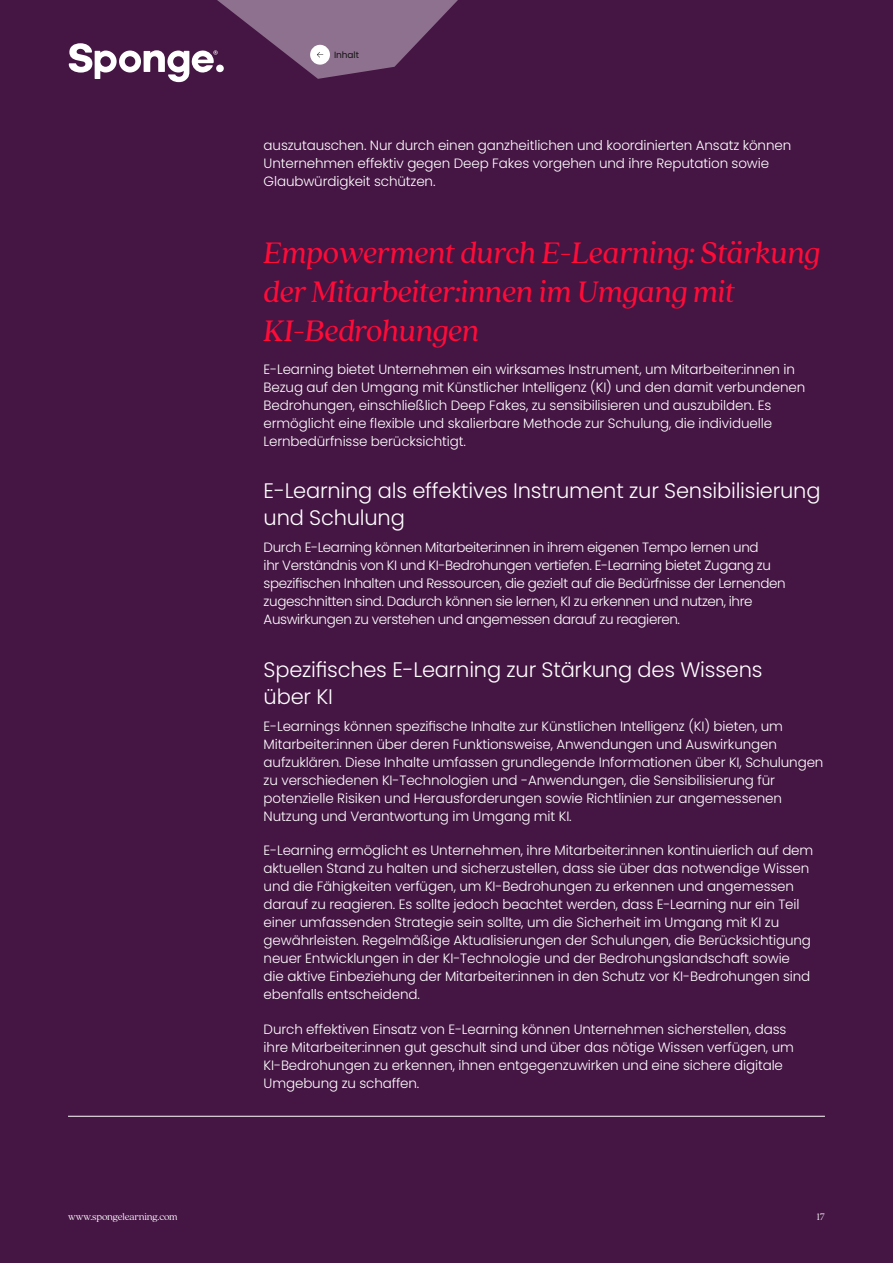
<style>
.page{position:relative;width:893px;height:1263px;background:#451544}
.page>*{position:absolute;margin:0;border:0;box-sizing:border-box;transform-origin:0 0}
.t1{font:italic 33px/39px "Quincy CF Text";letter-spacing:-.015em;color:#ff0b37}
.t2{font:300 21px/27px "Poppins";letter-spacing:-.01em;color:#fff}
.t3{font:300 13.5px/18px "Poppins";letter-spacing:-.01em;color:#fff}
.t4{font:300 13.5px/18px "Poppins";letter-spacing:-.03em;color:#fff}
.t5{font:300 10.5px "Quincy CF";letter-spacing:-.01em;color:#fff}
.t6{font:9px "Poppins";letter-spacing:-.01em;color:#141414}
</style>
<div class="page">
<hr style="left:68px;top:1116px;width:757px;height:1px;background:#fff">
<svg style="left:69px;top:0;width:389px;height:82px"></svg>
<p class="t6" style="left:334px;top:49px;width:26px">Inhalt</p>
<p class="t3" style="left:264px;top:137px;width:529px">auszutauschen. Nur durch einen ganzheitlichen und koordinierten Ansatz können<br>Unternehmen effektiv gegen Deep Fakes vorgehen und ihre Reputation sowie<br>Glaubwürdigkeit schützen.</p>
<h1 class="t1" style="left:264px;top:231px;width:558px">Empowerment durch E-Learning: Stärkung der Mitarbeiter:innen im Umgang mit<br>KI-Bedrohungen</h1>
<p class="t3" style="left:264px;top:360px;width:543px">E-Learning bietet Unternehmen ein wirksames Instrument, um Mitarbeiter:innen in Bezug auf den Umgang mit Künstlicher Intelligenz (KI) und den damit verbundenen Bedrohungen, einschließlich Deep Fakes, zu sensibilisieren und auszubilden. Es ermöglicht eine flexible und skalierbare Methode zur Schulung, die individuelle Lernbedürfnisse berücksichtigt.</p>
<h2 class="t2" style="left:264px;top:477px;width:558px">E-Learning als effektives Instrument zur Sensibilisierung und Schulung</h2>
<p class="t4" style="left:264px;top:539px;width:523px">Durch E-Learning können Mitarbeiter:innen in ihrem eigenen Tempo lernen und<br>ihr Verständnis von KI und KI-Bedrohungen vertiefen. E-Learning bietet Zugang zu spezifischen Inhalten und Ressourcen, die gezielt auf die Bedürfnisse der Lernenden zugeschnitten sind. Dadurch können sie lernen, KI zu erkennen und nutzen, ihre Auswirkungen zu verstehen und angemessen darauf zu reagieren.</p>
<h2 class="t2" style="left:264px;top:656px;width:500px">Spezifisches E-Learning zur Stärkung des Wissens über KI</h2>
<p class="t3" style="left:264px;top:717px;width:561px">E-Learnings können spezifische Inhalte zur Künstlichen Intelligenz (KI) bieten, um Mitarbeiter:innen über deren Funktionsweise, Anwendungen und Auswirkungen aufzuklären. Diese Inhalte umfassen grundlegende Informationen über KI, Schulungen zu verschiedenen KI-Technologien und -Anwendungen, die Sensibilisierung für potenzielle Risiken und Herausforderungen sowie Richtlinien zur angemessenen Nutzung und Verantwortung im Umgang mit KI.</p>
<p class="t3" style="left:264px;top:842px;width:551px">E-Learning ermöglicht es Unternehmen, ihre Mitarbeiter:innen kontinuierlich auf dem aktuellen Stand zu halten und sicherzustellen, dass sie über das notwendige Wissen und die Fähigkeiten verfügen, um KI-Bedrohungen zu erkennen und angemessen darauf zu reagieren. Es sollte jedoch beachtet werden, dass E-Learning nur ein Teil einer umfassenden Strategie sein sollte, um die Sicherheit im Umgang mit KI zu gewährleisten. Regelmäßige Aktualisierungen der Schulungen, die Berücksichtigung neuer Entwicklungen in der KI-Technologie und der Bedrohungslandschaft sowie die aktive Einbeziehung der Mitarbeiter:innen in den Schutz vor KI-Bedrohungen sind ebenfalls entscheidend.</p>
<p class="t3" style="left:264px;top:1020px;width:532px">Durch effektiven Einsatz von E-Learning können Unternehmen sicherstellen, dass ihre Mitarbeiter:innen gut geschult sind und über das nötige Wissen verfügen, um KI-Bedrohungen zu erkennen, ihnen entgegenzuwirken und eine sichere digitale Umgebung zu schaffen.</p>
<p class="t5" style="left:68px;top:1210px;width:111px">www.spongelearning.com</p>
<p class="t5" style="left:817px;top:1210px;width:10px">17</p>
</div>
